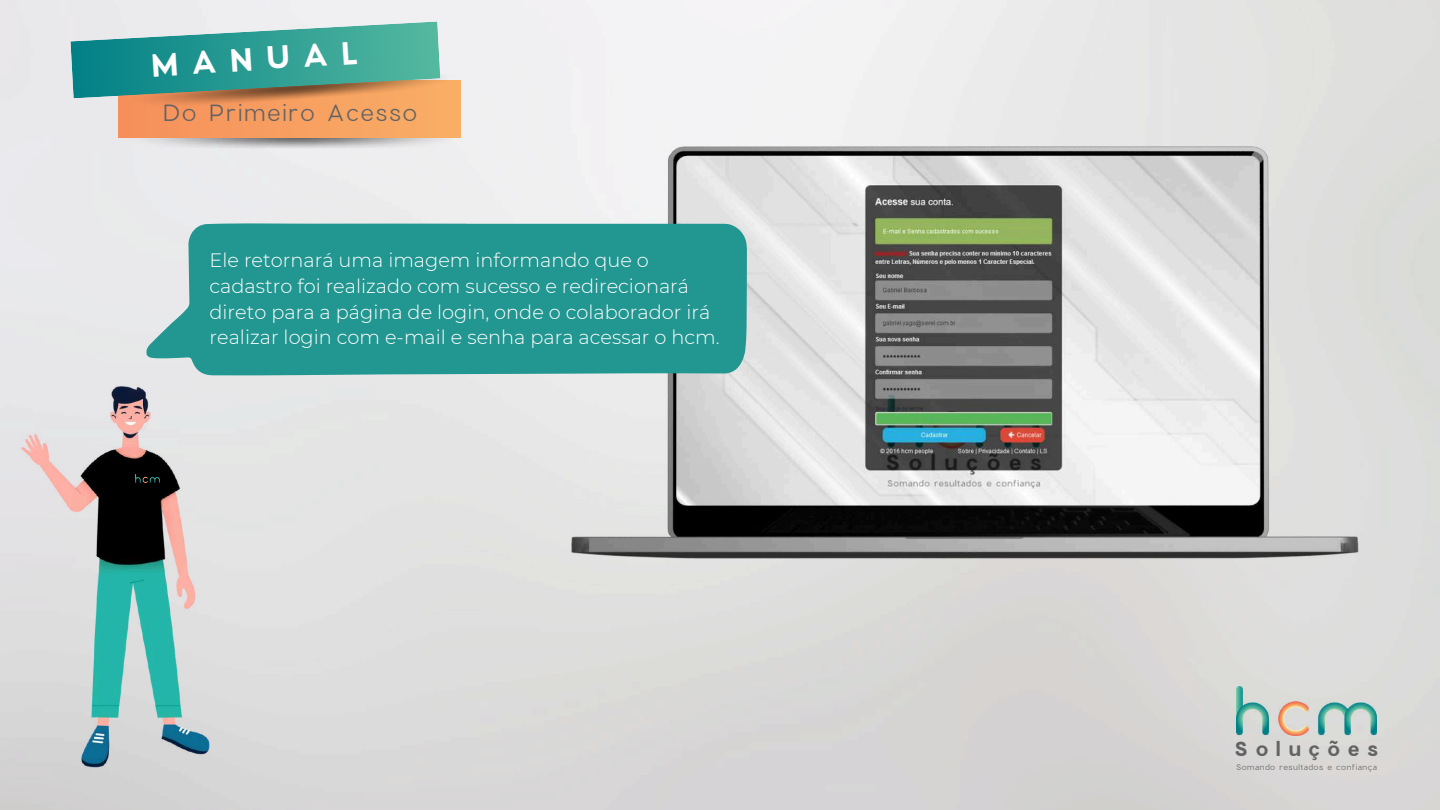
<style>
.page{position:relative;width:1440px;height:810px;background:#fff}
.page>*{position:absolute;margin:0;border:0;box-sizing:border-box;transform-origin:0 0}
.t1{font:700 31.7px "Charlevoix Pro";color:#fff}
.t2{font:23px "Charlevoix Pro";letter-spacing:.075em;color:#636363}
.t3{font:700 20.1px "Charlevoix Pro";letter-spacing:.39em;color:#636363}
.t4{font:300 19.3px/25.8px "Montserrat";color:#fff}
.t5{font:7.9px "Charlevoix Pro";letter-spacing:.075em;color:#636363}
</style>
<div class="page">
<img style="left:0;top:0;width:1440px;height:810px">
<img style="left:1237px;top:686px;width:139px;height:50px">
<img style="left:571px;top:147px;width:788px;height:412px">
<svg style="left:146px;top:223px;width:601px;height:152px;background:#2f9b96"></svg>
<img style="left:0;top:365px;width:268px;height:422px">
<img style="left:136px;top:474px;width:23px;height:9px">
<img style="left:119px;top:137px;width:342px;height:12px">
<div style="left:119px;top:80px;width:342px;height:57px;background:linear-gradient(to right,#f68f5b,#f9af66)"></div>
<img style="left:119px;top:65px;width:342px;height:49px">
<svg style="left:70px;top:21px;width:370px;height:77px;background:#5aa497"></svg>
<h1 class="t1" style="left:149px;top:46px;width:210px;rotate:-4deg">MANUAL</h1>
<p class="t2" style="left:162px;top:98px;width:256px">Do Primeiro Acesso</p>
<p class="t4" style="left:210px;top:247px;width:512px">Ele retornará uma imagem informando que o cadastro foi realizado com sucesso e redirecionará direto para a página de login, onde o colaborador irá realizar login com e-mail e senha para acessar o hcm.</p>
<p class="t3" style="left:1234px;top:736px;width:145px">Soluções</p>
<p class="t5" style="left:1236px;top:762px;width:142px">Somando resultados e confiança</p>
</div>
